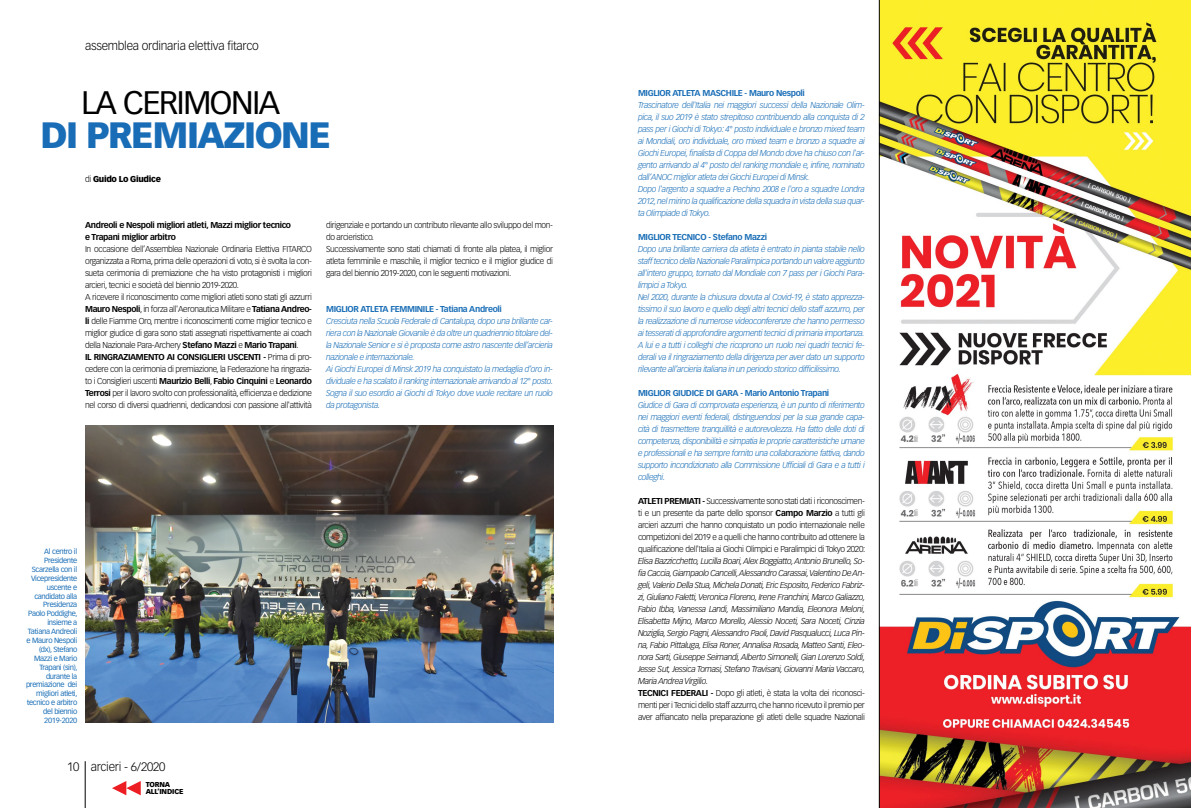
<style>
.page{position:relative;width:1191px;height:808px;background:#fff}
.page>*{position:absolute;margin:0;border:0;box-sizing:border-box;transform-origin:0 0}
.t1{font:900 36px "Vectora LT Std";letter-spacing:-.04em;color:#186db6}
.t2{font:32px "Vectora LT Std";letter-spacing:-.04em;color:#000}
.t3{font:300 12px "Vectora LT Std";letter-spacing:-.02em;color:#000}
.t4{font:italic 300 8.4px/12px "Vectora LT Std";letter-spacing:-.04em;color:#186db6}
.t5{font:300 8.4px/12px "Vectora LT Std";letter-spacing:-.04em;color:#000}
.t6{font:italic 300 8.4px/12px "Vectora LT Std";letter-spacing:-.04em;color:#000}
.t7{font:700 8.4px "Vectora LT Std";letter-spacing:-.04em;color:#186db6}
.t8{font:700 8.4px/12px "Vectora LT Std";letter-spacing:-.04em;color:#000}
.t9{font:900 8.4px "Vectora LT Std";letter-spacing:-.04em;color:#000}
.t10{font:7.4px/8.9px "Vectora LT Std";letter-spacing:-.04em;color:#186db6;text-align:right}
.t11{font:900 7px/7px "Vectora LT Std";letter-spacing:-.02em;color:#000}
.s1{font-weight:300}
.s2{font-weight:700}
.s3{font-weight:700;font-style:normal}
.s4{font-style:normal}
</style>
<div class="page">
<svg style="left:879px;top:0;width:312px;height:808px"></svg>
<img style="left:85px;top:425px;width:468px;height:298px">
<hr style="left:85px;top:761px;width:1px;height:47px;background:#000">
<svg style="left:112px;top:781px;width:29px;height:14px"></svg>
<h3 class="t3" style="left:85px;top:39px;width:175px">assemblea ordinaria elettiva fitarco</h3>
<h2 class="t2" style="left:81px;top:84px;width:200px">LA CERIMONIA</h2>
<h1 class="t1" style="left:40px;top:113px;width:292px">DI PREMIAZIONE</h1>
<p class="t9" style="left:85px;top:174px;width:77px"><span class="s1">di</span> Guido Lo Giudice</p>
<p class="t8" style="left:85px;top:219px;width:207px">Andreoli e Nespoli migliori atleti, Mazzi miglior tecnico e Trapani miglior arbitro</p>
<p class="t5" style="left:85px;top:243px;width:228px">In occasione dell’Assemblea Nazionale Ordinaria Elettiva FITARCO organizzata a Roma, prima delle operazioni di voto, si è svolta la con&shy;sueta cerimonia di premiazione che ha visto protagonisti i migliori arcieri, tecnici e società del biennio 2019-2020.<br>A ricevere il riconoscimento come migliori atleti sono stati gli azzurri <span class="s2">Mauro Nespoli</span>, in forza all'Aeronautica Militare e <span class="s2">Tatiana Andreo&shy;li</span> delle Fiamme Oro, mentre i riconoscimenti come miglior tecnico e miglior giudice di gara sono stati assegnati rispettivamente ai coach della Nazionale Para-Archery <span class="s2">Stefano Mazzi</span> e <span class="s2">Mario Trapani</span>.<br><span class="s2">IL RINGRAZIAMENTO AI CONSIGLIERI USCENTI -</span> Prima di pro&shy;cedere con la cerimonia di premiazione, la Federazione ha ringrazia&shy;to i Consiglieri uscenti <span class="s2">Maurizio Belli</span>, <span class="s2">Fabio Cinquini</span> e <span class="s2">Leonardo Terrosi</span> per il lavoro svolto con professionalità, efficienza e dedizione nel corso di diversi quadrienni, dedicandosi con passione all'attività</p>
<p class="t5" style="left:326px;top:219px;width:228px">dirigenziale e portando un contributo rilevante allo sviluppo del mon&shy;do arcieristico.<br>Successivamente sono stati chiamati di fronte alla platea, il miglior atleta femminile e maschile, il miglior tecnico e il miglior giudice di gara del biennio 2019-2020, con le seguenti motivazioni.</p>
<p class="t7" style="left:326px;top:304px;width:177px">MIGLIOR ATLETA FEMMINILE - Tatiana Andreoli</p>
<p class="t4" style="left:326px;top:315px;width:229px">Cresciuta nella Scuola Federale di Cantalupa, dopo una brillante car&shy;riera con la Nazionale Giovanile è da oltre un quadriennio titolare del&shy;la Nazionale Senior e si è proposta come astro nascente dell’arcieria nazionale e internazionale.<br>Ai Giochi Europei di Minsk 2019 ha conquistato la medaglia d’oro in&shy;dividuale e ha scalato il ranking internazionale arrivando al 12° posto.<br>Sogna il suo esordio ai Giochi di Tokyo dove vuole recitare un ruolo da protagonista.</p>
<p class="t10" style="left:26px;top:547px;width:53px">Al centro il<br>Presidente<br>Scarzella con il<br>Vicepresidente uscente e candidato alla<br>Presidenza<br>Paolo Poddighe, insieme a<br>Tatiana Andreoli e Mauro Nespoli (dx), Stefano<br>Mazzi e Mario<br>Trapani (sin), durante la premiazione dei migliori atleti, tecnico e arbitro del biennio<br>2019-2020</p>
<h3 class="t3" style="left:67px;top:759px;width:100px">10 arcieri - 6/2020</h3>
<p class="t11" style="left:146px;top:781px;width:39px">TORNA<br>ALL’INDICE</p>
<p class="t7" style="left:638px;top:88px;width:168px">MIGLIOR ATLETA MASCHILE - Mauro Nespoli</p>
<p class="t4" style="left:638px;top:99px;width:228px">Trascinatore dell'Italia nei maggiori successi della Nazionale Olim&shy;pica, il suo 2019 è stato strepitoso contribuendo alla conquista di 2 pass per i Giochi di Tokyo: 4° posto individuale e bronzo mixed team ai Mondiali, oro individuale, oro mixed team e bronzo a squadre ai Giochi Europei, finalista di Coppa del Mondo dove ha chiuso con l'ar&shy;gento arrivando al 4° posto del ranking mondiale e, infine, nominato dall’ANOC miglior atleta dei Giochi Europei di Minsk.<br>Dopo l'argento a squadre a Pechino 2008 e l'oro a squadre Londra 2012, nel mirino la qualificazione della squadra in vista della sua quar&shy;ta Olimpiade di Tokyo.</p>
<p class="t7" style="left:638px;top:232px;width:130px">MIGLIOR TECNICO - Stefano Mazzi</p>
<p class="t4" style="left:638px;top:243px;width:228px">Dopo una brillante carriera da atleta è entrato in pianta stabile nello staff tecnico della Nazionale Paralimpica portando un valore aggiunto all'intero gruppo, tornato dal Mondiale con 7 pass per i Giochi Para&shy;limpici a Tokyo.<br>Nel 2020, durante la chiusura dovuta al Covid-19, è stato apprezza&shy;tissimo il suo lavoro e quello degli altri tecnici dello staff azzurro, per la realizzazione di numerose videoconferenze che hanno permesso ai tesserati di approfondire argomenti tecnici di primaria importanza.<br>A lui e a tutti i colleghi che ricoprono un ruolo nei quadri tecnici fe&shy;derali va il ringraziamento della dirigenza per aver dato un supporto rilevante all’arcieria italiana in un periodo storico difficilissimo.</p>
<p class="t7" style="left:638px;top:388px;width:193px">MIGLIOR GIUDICE DI GARA - Mario Antonio Trapani</p>
<p class="t4" style="left:638px;top:399px;width:228px;text-align:justify">Giudice di Gara di comprovata esperienza, è un punto di riferimento nei maggiori eventi federali, distinguendosi per la sua grande capa&shy;cità di trasmettere tranquillità e autorevolezza. Ha fatto delle doti di competenza, disponibilità e simpatia le proprie caratteristiche umane e professionali e ha sempre fornito una collaborazione fattiva, dando supporto incondizionato alla Commissione Ufficiali di Gara e a tutti i colleghi.</p>
<p class="t5" style="left:638px;top:495px;width:229px;text-align:justify"><span class="s2">ATLETI PREMIATI -</span> Successivamente sono stati dati i riconoscimen&shy;ti e un presente da parte dello sponsor <span class="s2">Campo Marzio</span> a tutti gli arcieri azzurri che hanno conquistato un podio internazionale nelle competizioni del 2019 e a quelli che hanno contribuito ad ottenere la qualificazione dell'Italia ai Giochi Olimpici e Paralimpici di Tokyo 2020:</p>
<p class="t6" style="left:638px;top:555px;width:229px">Elisa Bazzicchetto, Lucilla Boari, Alex Boggiatto, Antonio Brunello, So&shy;fia Caccia, Giampaolo Cancelli, Alessandro Carassai, Valentino De An&shy;geli, Valerio Della Stua, Michela Donati, Eric Esposito, Federico Fabriz&shy;zi, Giuliano Faletti, Veronica Floreno, Irene Franchini, Marco Galiazzo, Fabio Ibba, Vanessa Landi, Massimiliano Mandia, Eleonora Meloni, Elisabetta Mijno, Marco Morello, Alessio Noceti, Sara Noceti, Cinzia Noziglia, Sergio Pagni, Alessandro Paoli, David Pasqualucci, Luca Pin&shy;na, Fabio Pittaluga, Elisa Roner, Annalisa Rosada, Matteo Santi, Eleo&shy;nora Sarti, Giuseppe Seimandi, Alberto Simonelli, Gian Lorenzo Soldi, Jesse Sut, Jessica Tomasi, Stefano Travisani, Giovanni Maria Vaccaro, Maria Andrea Virgilio.<br><span class="s3">TECNICI FEDERALI -</span> <span class="s4">Dopo gli atleti, è stata la volta dei riconosci&shy;menti per i Tecnici dello staff azzurro, che hanno ricevuto il premio per aver affiancato nella preparazione gli atleti delle squadre Nazionali</span></p>
</div>
